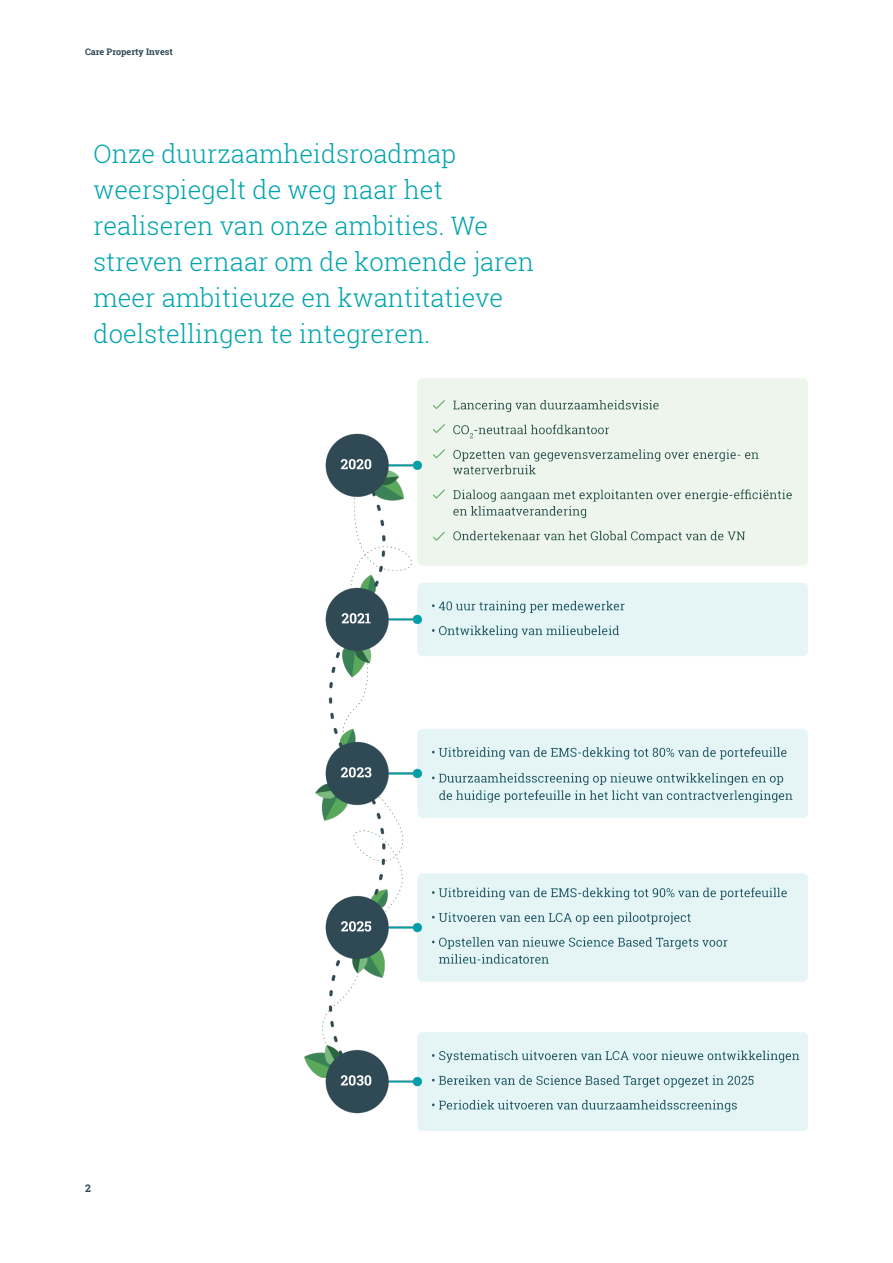
<style>
.page{position:relative;width:893px;height:1263px;background:#fff}
.page>*{position:absolute;margin:0;border:0;box-sizing:border-box;transform-origin:0 0}
.big_quote_blue{font:300 25.5px/36px "Roboto Slab";color:#00a4ad}
.t1{font:700 10.5px "Roboto Slab";color:#2d4854}
.t2{font:700 9px "Roboto Slab";color:#2d4854}
</style>
<div class="page">
<img style="left:304px;top:379px;width:504px;height:751px">
<p class="t2" style="left:85px;top:46px;width:89px">Care Property Invest</p>
<p class="big_quote_blue" style="left:94px;top:136px;width:442px">Onze duurzaamheidsroadmap weerspiegelt de weg naar het realiseren van onze ambities. We streven ernaar om de komende jaren meer ambitieuze en kwantitatieve doelstellingen te integreren.</p>
<p class="t1" style="left:85px;top:1181px;width:7px">2</p>
</div>
